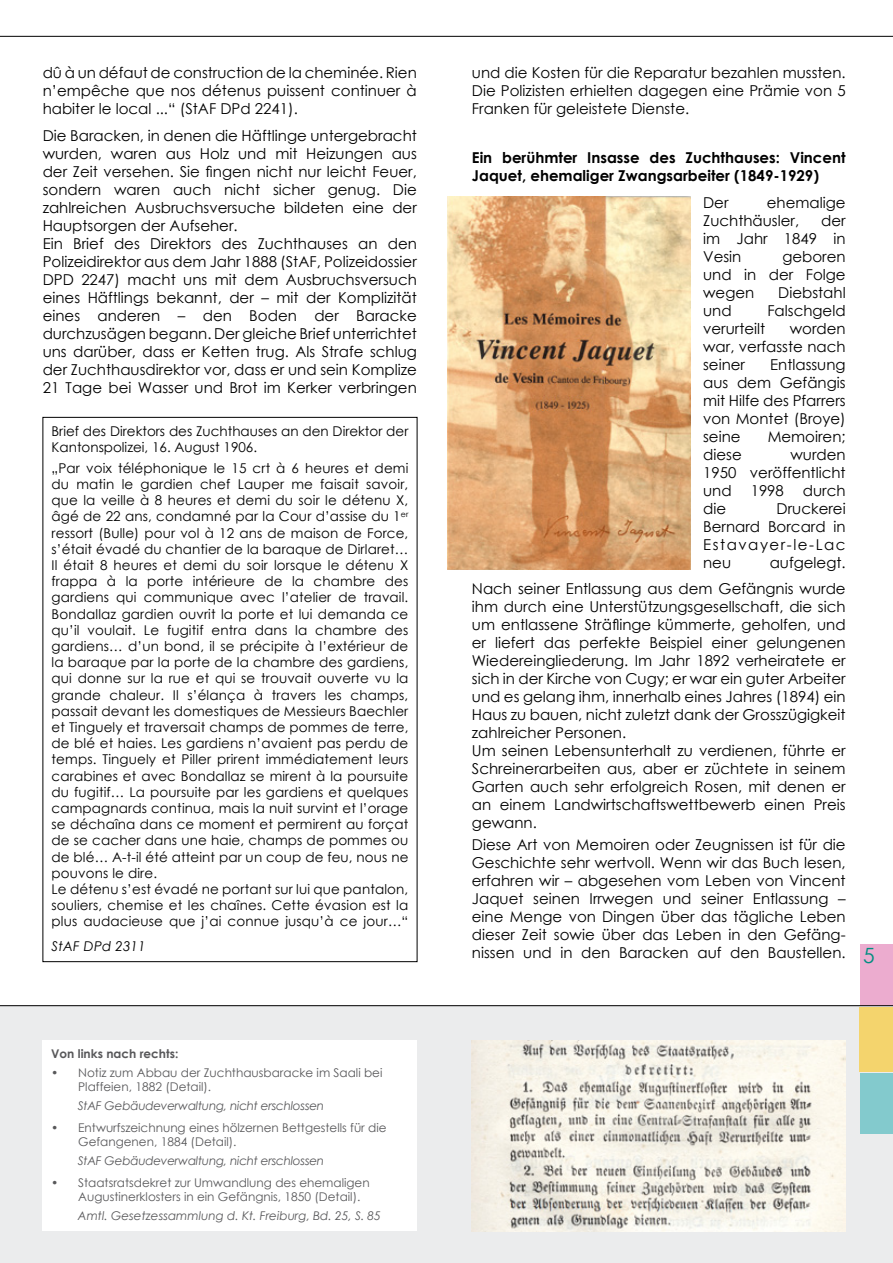
<style>
.page{position:relative;width:893px;height:1263px;background:#fff}
.page>*{position:absolute;margin:0;border:0;box-sizing:border-box;transform-origin:0 0}
.t1{font:21px "Century Gothic";color:#008e81}
.t2{font:15px/18px "Century Gothic";color:#000;text-align:justify}
.t3{font:700 15px/18px "Century Gothic";color:#000}
.t4{font:13.5px/16.2px "Century Gothic";letter-spacing:.01em;color:#000}
.t5{font:italic 13.5px "Century Gothic";letter-spacing:.01em;color:#000}
.t6{font:12px/14.4px "Century Gothic";color:#58585a}
.t7{font:italic 12px "Century Gothic";letter-spacing:-.02em;color:#58585a}
.t8{font:italic 12px "Century Gothic";color:#58585a}
.t9{font:700 12px "Century Gothic";color:#58585a}
</style>
<div class="page">
<div style="left:0;top:1005px;width:893px;height:258px;background:#ebeced"></div>
<div style="left:860px;top:1007px;width:33px;height:65px;background:#f4d46d"></div>
<div style="left:860px;top:944px;width:33px;height:61px;background:#ecaccf"></div>
<div style="left:860px;top:1073px;width:33px;height:61px;background:#83cacd"></div>
<hr style="left:0;top:36px;width:893px;height:1px;background:#000">
<hr style="left:0;top:1005px;width:893px;height:1px;background:#000">
<div style="left:43px;top:1040px;width:374px;height:191px;background:#fff"></div>
<img style="left:447px;top:196px;width:243px;height:373px">
<img style="left:472px;top:1040px;width:374px;height:191px">
<p class="t2" style="left:43px;top:64px;width:376px">dû à un défaut de construction de la cheminée. Rien n’empêche que nos détenus puissent continuer à habiter le local ...“ (StAF DPd 2241).</p>
<p class="t2" style="left:43px;top:126px;width:376px;text-align:left">Die Baracken, in denen die Häftlinge untergebracht wurden, waren aus Holz und mit Heizungen aus der Zeit versehen. Sie fingen nicht nur leicht Feuer, sondern waren auch nicht sicher genug. Die zahlreichen Ausbruchsversuche bildeten eine der Hauptsorgen der Aufseher.<br>Ein Brief des Direktors des Zuchthauses an den Polizeidirektor aus dem Jahr 1888 (StAF, Polizeidossier DPD 2247) macht uns mit dem Ausbruchsversuch eines Häftlings bekannt, der – mit der Komplizität eines anderen – den Boden der Baracke durchzusägen begann. Der gleiche Brief unterrichtet uns darüber, dass er Ketten trug. Als Strafe schlug der Zuchthausdirektor vor, dass er und sein Komplize 21 Tage bei Wasser und Brot im Kerker verbringen</p>
<p class="t4" style="left:52px;top:423px;width:358px">Brief des Direktors des Zuchthauses an den Direktor der<br>Kantonspolizei, 16. August 1906.</p>
<p class="t4" style="left:52px;top:460px;width:358px">„Par voix téléphonique le 15 crt à 6 heures et demi du matin le gardien chef Lauper me faisait savoir, que la veille à 8 heures et demi du soir le détenu X, âgé de 22 ans, condamné par la Cour d’assise du 1<sup>er </sup>ressort (Bulle) pour vol à 12 ans de maison de Force, s’était évadé du chantier de la baraque de Dirlaret… Il était 8 heures et demi du soir lorsque le détenu X frappa à la porte intérieure de la chambre des gardiens qui communique avec l’atelier de travail.<br>Bondallaz gardien ouvrit la porte et lui demanda ce qu’il voulait. Le fugitif entra dans la chambre des gardiens… d’un bond, il se précipite à l’extérieur de la baraque par la porte de la chambre des gardiens, qui donne sur la rue et qui se trouvait ouverte vu la grande chaleur. Il s’élança à travers les champs, passait devant les domestiques de Messieurs Baechler et Tinguely et traversait champs de pommes de terre, de blé et haies. Les gardiens n’avaient pas perdu de temps. Tinguely et Piller prirent immédiatement leurs carabines et avec Bondallaz se mirent à la poursuite du fugitif… La poursuite par les gardiens et quelques campagnards continua, mais la nuit survint et l’orage se déchaîna dans ce moment et permirent au forçat de se cacher dans une haie, champs de pommes ou de blé… A-t-il été atteint par un coup de feu, nous ne pouvons le dire.<br>Le détenu s’est évadé ne portant sur lui que pantalon, souliers, chemise et les chaînes. Cette évasion est la plus audacieuse que j’ai connue jusqu’à ce jour…“</p>
<p class="t5" style="left:52px;top:937px;width:96px">StAF DPd 2311</p>
<p class="t9" style="left:51px;top:1044px;width:129px">Von links nach rechts:</p>
<p class="t6" style="left:78px;top:1065px;width:306px;text-indent:-27px">• Notiz zum Abbau der Zuchthausbaracke im Saali bei<br>Plaffeien, 1882 (Detail).</p>
<p class="t7" style="left:78px;top:1097px;width:248px">StAF Gebäudeverwaltung, nicht erschlossen</p>
<p class="t6" style="left:78px;top:1120px;width:310px;text-indent:-27px">• Entwurfszeichnung eines hölzernen Bettgestells für die<br>Gefangenen, 1884 (Detail).</p>
<p class="t7" style="left:78px;top:1152px;width:248px">StAF Gebäudeverwaltung, nicht erschlossen</p>
<p class="t6" style="left:78px;top:1175px;width:293px;text-indent:-27px">• Staatsratsdekret zur Umwandlung des ehemaligen<br>Augustinerklosters in ein Gefängnis, 1850 (Detail).</p>
<p class="t8" style="left:78px;top:1207px;width:305px">Amtl. Gesetzessammlung d. Kt. Freiburg, Bd. 25, S. 85</p>
<p class="t2" style="left:472px;top:64px;width:375px">und die Kosten für die Reparatur bezahlen mussten.<br>Die Polizisten erhielten dagegen eine Prämie von 5<br>Franken für geleistete Dienste.</p>
<p class="t3" style="left:472px;top:148px;width:375px">Ein berühmter Insasse des Zuchthauses: Vincent<br>Jaquet, ehemaliger Zwangsarbeiter (1849-1929)</p>
<p class="t2" style="left:703px;top:193px;width:27px">Der</p>
<p class="t2" style="left:703px;top:193px;width:144px;text-indent:64px">ehemalige<br>Zuchthäusler,</p>
<p class="t2" style="left:703px;top:211px;width:144px;text-indent:118px">der im Jahr 1849 in Vesin</p>
<p class="t2" style="left:703px;top:247px;width:144px;text-indent:79px">geboren und in der Folge wegen</p>
<p class="t2" style="left:778px;top:283px;width:69px">Diebstahl</p>
<p class="t2" style="left:703px;top:301px;width:30px">und</p>
<p class="t2" style="left:767px;top:301px;width:80px">Falschgeld</p>
<p class="t2" style="left:703px;top:319px;width:64px">verurteilt</p>
<p class="t2" style="left:703px;top:319px;width:144px;text-indent:87px">worden war, verfasste nach seiner</p>
<p class="t2" style="left:703px;top:355px;width:144px;text-indent:67px">Entlassung aus dem Gefängis mit Hilfe des Pfarrers von Montet (Broye) seine</p>
<p class="t2" style="left:768px;top:427px;width:79px">Memoiren;</p>
<p class="t2" style="left:703px;top:445px;width:40px">diese</p>
<p class="t2" style="left:703px;top:445px;width:144px;text-indent:87px">wurden 1950 veröffentlicht und</p>
<p class="t2" style="left:751px;top:481px;width:35px">1998</p>
<p class="t2" style="left:803px;top:481px;width:44px">durch</p>
<p class="t2" style="left:703px;top:499px;width:25px">die</p>
<p class="t2" style="left:703px;top:499px;width:144px;text-indent:73px">Druckerei Bernard Borcard in Estavayer-le-Lac neu</p>
<p class="t2" style="left:472px;top:549px;width:375px;line-height:26.5px;text-align:right">aufgelegt.<br>Nach seiner Entlassung aus dem Gefängnis wurde</p>
<p class="t2" style="left:472px;top:597px;width:375px;text-align:left">ihm durch eine Unterstützungsgesellschaft, die sich um entlassene Sträflinge kümmerte, geholfen, und er liefert das perfekte Beispiel einer gelungenen Wiedereingliederung. Im Jahr 1892 verheiratete er sich in der Kirche von Cugy; er war ein guter Arbeiter und es gelang ihm, innerhalb eines Jahres (1894) ein Haus zu bauen, nicht zuletzt dank der Grosszügigkeit zahlreicher Personen.<br>Um seinen Lebensunterhalt zu verdienen, führte er Schreinerarbeiten aus, aber er züchtete in seinem Garten auch sehr erfolgreich Rosen, mit denen er an einem Landwirtschaftswettbewerb einen Preis gewann.</p>
<p class="t2" style="left:472px;top:836px;width:375px">Diese Art von Memoiren oder Zeugnissen ist für die Geschichte sehr wertvoll. Wenn wir das Buch lesen, erfahren wir – abgesehen vom Leben von Vincent Jaquet seinen Irrwegen und seiner Entlassung – eine Menge von Dingen über das tägliche Leben dieser Zeit sowie über das Leben in den Gefäng&shy;nissen und in den Baracken auf den Baustellen.</p>
<h1 class="t1" style="left:863px;top:940px;width:13px">5</h1>
</div>
